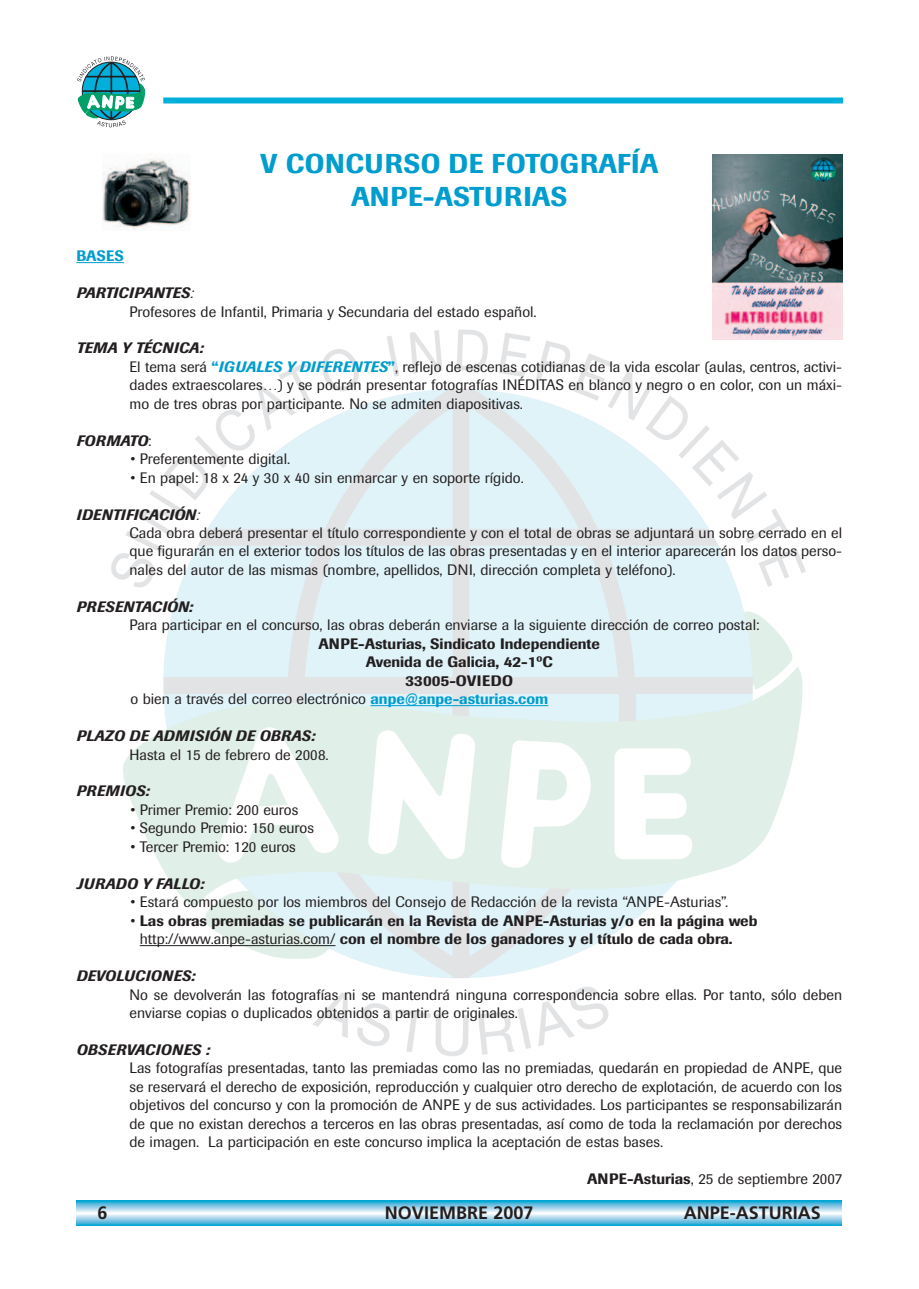
<style>
.page{position:relative;width:919px;height:1289px;background:#fff}
.page>*{position:absolute;margin:0;border:0;box-sizing:border-box;transform-origin:0 0}
.t1{font:500 27px/32.8px "Imago";letter-spacing:.02em;color:#009dce;text-align:center}
.t2{font:700 18px "Frutiger LT Std";color:#231f20}
.t3{font:15px/18.5px "Imago";color:#231f20}
.t4{font:500 15px/18.5px "Imago";color:#231f20}
.t5{font:italic 500 15px "Imago";letter-spacing:.02em;color:#231f20}
.t6{font:italic 500 15px "Imago";color:#231f20}
.t7{font:500 15px "Imago";letter-spacing:.02em;color:#231f20}
.t8{font:500 15px "Imago";letter-spacing:.01em;color:#009dce}
.s1{font-weight:500;font-style:italic}
.s2{font-style:italic}
.s3{font-weight:500;color:#009dce}
.s4{font-weight:500;font-style:italic;color:#009dce}
.s5{font-weight:400;font-style:normal}
.s6{font-weight:400}
.s7{font-weight:500}
</style>
<div class="page">
<img style="left:111px;top:329px;width:701px;height:727px">
<div style="left:76px;top:1200px;width:766px;height:25px;background:#00a7d4"></div>
<svg style="left:76px;top:1223px;width:766px;height:1px"></svg>
<svg style="left:76px;top:1202px;width:766px;height:21px;background:#40b4db"></svg>
<div style="left:76px;top:1203px;width:766px;height:19px;background:#6cbee0"></div>
<div style="left:76px;top:1203px;width:766px;height:18px;background:#50b5db"></div>
<svg style="left:76px;top:1204px;width:766px;height:17px;background:#71c0e1"></svg>
<svg style="left:76px;top:1205px;width:766px;height:15px;background:#85c7e4"></svg>
<svg style="left:76px;top:1206px;width:766px;height:13px;background:#99cfe8"></svg>
<svg style="left:76px;top:1207px;width:766px;height:11px;background:#a9d5eb"></svg>
<svg style="left:76px;top:1208px;width:766px;height:9px;background:#bbddef"></svg>
<svg style="left:76px;top:1209px;width:766px;height:7px;background:#cde6f3"></svg>
<svg style="left:76px;top:1210px;width:766px;height:5px;background:#dfeef7"></svg>
<hr style="left:76px;top:1211px;width:766px;height:3px;background:#edf5fa">
<hr style="left:76px;top:1212px;width:766px;height:1px;background:#fff">
<div style="left:163px;top:97px;width:679px;height:6px;background:#00b0da"></div>
<svg style="left:77px;top:56px;width:68px;height:71px"></svg>
<svg style="left:76px;top:262px;width:48px;height:1px"></svg>
<hr style="left:370px;top:705px;width:178px;height:1px;background:#009dce">
<hr style="left:140px;top:945px;width:195px;height:1px;background:#231f20">
<img style="left:102px;top:157px;width:89px;height:72px">
<img style="left:712px;top:155px;width:130px;height:184px">
<h1 class="t1" style="left:260px;top:150px;width:399px">V CONCURSO DE FOTOGRAFÍA<br>ANPE-ASTURIAS</h1>
<p class="t8" style="left:76px;top:250px;width:49px">BASES</p>
<p class="t3" style="left:129px;top:285px;width:408px;text-indent:-53px"><span class="s1">PARTICIPANTES</span><span class="s2">:<br></span>Profesores de Infantil, Primaria y Secundaria del estado español.</p>
<p class="t3" style="left:129px;top:340px;width:714px;text-indent:-53px"><span class="s1">TEMA Y TÉCNICA:<br></span>El tema será <span class="s3">“</span><span class="s4">IGUALES Y DIFERENTES</span><span class="s3">”</span>, reflejo de escenas cotidianas de la vida escolar (aulas, centros, activi&shy;dades extraescolares…) y se podrán presentar fotografías INÉDITAS en blanco y negro o en color, con un máxi&shy;mo de tres obras por participante. No se admiten diapositivas.</p>
<p class="t5" style="left:76px;top:435px;width:77px">FORMATO<span class="s5">:</span></p>
<p class="t3" style="left:130px;top:451px;width:161px">• Preferentemente digital.</p>
<p class="t3" style="left:130px;top:469px;width:395px">• En papel: 18 x 24 y 30 x 40 sin enmarcar y en soporte rígido.</p>
<p class="t3" style="left:129px;top:506px;width:714px;text-indent:-53px"><span class="s1">IDENTIFICACIÓN</span><span class="s2">:<br></span>Cada obra deberá presentar el título correspondiente y con el total de obras se adjuntará un sobre cerrado en el que figurarán en el exterior todos los títulos de las obras presentadas y en el interior aparecerán los datos perso&shy;nales del autor de las mismas (nombre, apellidos, DNI, dirección completa y teléfono).</p>
<p class="t5" style="left:76px;top:601px;width:118px">PRESENTACIÓN:</p>
<p class="t3" style="left:129px;top:617px;width:631px">Para participar en el concurso, las obras deberán enviarse a la siguiente dirección de correo postal:</p>
<p class="t4" style="left:318px;top:635px;width:283px">ANPE-Asturias, Sindicato Independiente</p>
<p class="t4" style="left:366px;top:654px;width:188px">Avenida de Galicia, 42-1ºC</p>
<p class="t7" style="left:405px;top:675px;width:109px">33005-OVIEDO</p>
<p class="t3" style="left:130px;top:691px;width:419px">o bien a través del correo electrónico <span class="s3">anpe@anpe-asturias.com</span></p>
<p class="t5" style="left:76px;top:730px;width:240px">PLAZO DE ADMISIÓN DE OBRAS:</p>
<p class="t3" style="left:129px;top:746px;width:201px">Hasta el 15 de febrero de 2008.</p>
<p class="t5" style="left:76px;top:785px;width:75px">PREMIOS:</p>
<p class="t3" style="left:130px;top:802px;width:169px">• Primer Premio: 200 euros</p>
<p class="t3" style="left:130px;top:820px;width:185px">• Segundo Premio: 150 euros</p>
<p class="t3" style="left:130px;top:838px;width:167px">• Tercer Premio: 120 euros</p>
<p class="t6" style="left:76px;top:878px;width:129px">JURADO Y FALLO:</p>
<p class="t3" style="left:130px;top:894px;width:599px">• Estará compuesto por los miembros del Consejo de Redacción de la revista “ANPE-Asturias”.</p>
<p class="t4" style="left:140px;top:912px;width:619px;text-indent:-9px"><span class="s6">•</span> Las obras premiadas se publicarán en la Revista de ANPE-Asturias y/o en la página web <span class="s6">http://www.anpe-asturias.com/</span> con el nombre de los ganadores y el título de cada obra.</p>
<p class="t5" style="left:76px;top:970px;width:120px">DEVOLUCIONES:</p>
<p class="t3" style="left:129px;top:986px;width:714px">No se devolverán las fotografías ni se mantendrá ninguna correspondencia sobre ellas. Por tanto, sólo deben enviarse copias o duplicados obtenidos a partir de originales.</p>
<p class="t5" style="left:76px;top:1044px;width:135px">OBSERVACIONES :</p>
<p class="t3" style="left:129px;top:1060px;width:714px;text-align:justify">Las fotografías presentadas, tanto las premiadas como las no premiadas, quedarán en propiedad de ANPE, que se reservará el derecho de exposición, reproducción y cualquier otro derecho de explotación, de acuerdo con los objetivos del concurso y con la promoción de ANPE y de sus actividades. Los participantes se responsabilizarán de que no existan derechos a terceros en las obras presentadas, así como de toda la reclamación por derechos de imagen. La participación en este concurso implica la aceptación de estas bases.</p>
<p class="t3" style="left:587px;top:1171px;width:256px"><span class="s7">ANPE-Asturias</span>, 25 de septiembre 2007</p>
<p class="t2" style="left:98px;top:1205px;width:12px">6</p>
<p class="t2" style="left:385px;top:1205px;width:150px">NOVIEMBRE 2007</p>
<p class="t2" style="left:683px;top:1205px;width:138px">ANPE-ASTURIAS</p>
</div>
